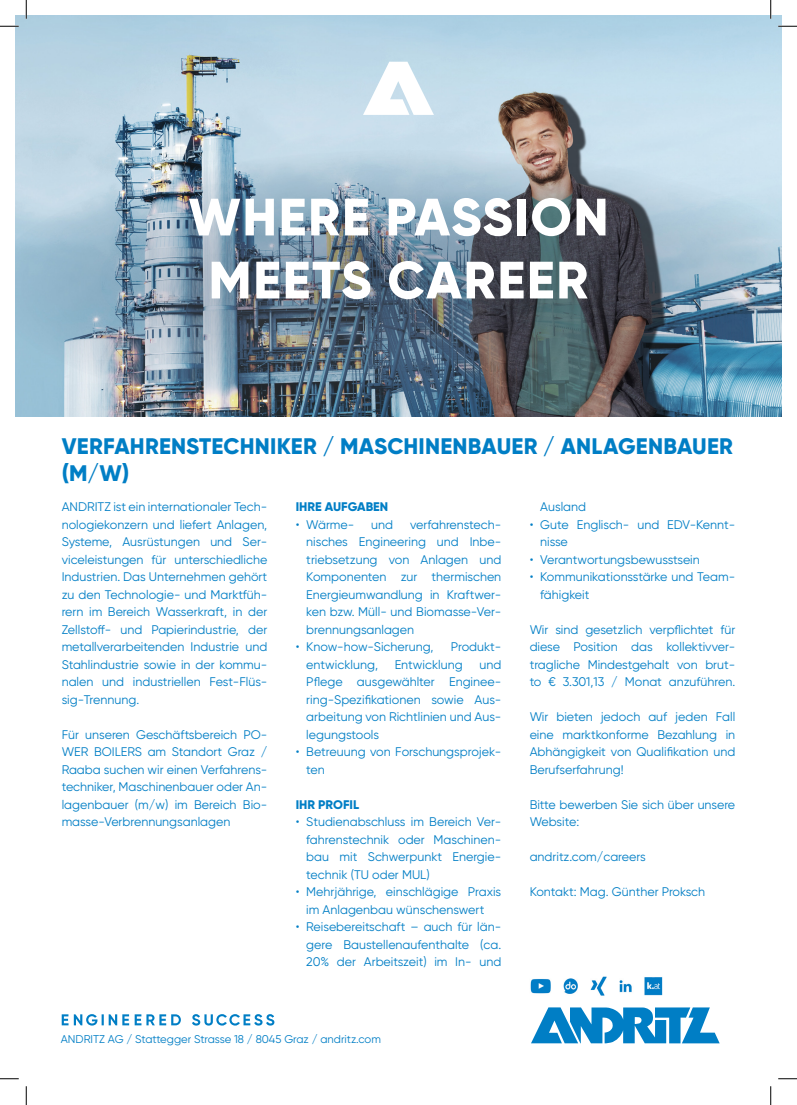
<style>
.page{position:relative;width:797px;height:1105px;background:#fff}
.page>*{position:absolute;margin:0;border:0;box-sizing:border-box;transform-origin:0 0}
.t1{font:800 52.5px "Gilroy";letter-spacing:.03em;color:#fff}
.t2{font:800 22.5px/27px "Gilroy";letter-spacing:.01em;color:#007ec5}
.t3{font:12.5px/17.5px "Gilroy";color:#007ec5;text-align:justify}
.t4{font:800 12.5px "Gilroy";color:#007ec5}
.t5{font:11.25px "Gilroy";color:#007ec5}
</style>
<div class="page">
<img style="left:16px;top:16px;width:765px;height:400px">
<svg style="left:363px;top:62px;width:71px;height:53px"></svg>
<img style="left:530px;top:976px;width:133px;height:20px">
<svg style="left:62px;top:1014px;width:212px;height:11px"></svg>
<svg style="left:531px;top:1007px;width:188px;height:36px"></svg>
<svg style="left:0;top:25px;width:19px;height:2px"></svg>
<svg style="left:778px;top:25px;width:19px;height:2px"></svg>
<svg style="left:0;top:1078px;width:19px;height:1px"></svg>
<svg style="left:778px;top:1078px;width:19px;height:1px"></svg>
<svg style="left:25px;top:0;width:2px;height:19px"></svg>
<svg style="left:25px;top:1086px;width:2px;height:19px"></svg>
<svg style="left:770px;top:0;width:1px;height:19px"></svg>
<svg style="left:770px;top:1086px;width:1px;height:19px"></svg>
<p class="t1" style="left:188px;top:184px;width:422px">WHERE PASSION</p>
<p class="t1" style="left:208px;top:247px;width:381px">MEETS CAREER</p>
<p class="t2" style="left:62px;top:433px;width:672px">VERFAHRENSTECHNIKER / MASCHINENBAUER / ANLAGENBAUER (M/W)</p>
<p class="t3" style="left:62px;top:498px;width:207px">ANDRITZ ist ein internationaler Tech&shy;nologiekonzern und liefert Anlagen, Systeme, Ausrüstungen und Ser&shy;viceleistungen für unterschiedliche Industrien. Das Unternehmen gehört zu den Technologie- und Marktfüh&shy;rern im Bereich Wasserkraft, in der Zellstoff- und Papierindustrie, der metallverarbeitenden Industrie und Stahlindustrie sowie in der kommu&shy;nalen und industriellen Fest-Flüs&shy;sig-Trennung.</p>
<p class="t3" style="left:62px;top:725px;width:207px">Für unseren Geschäftsbereich PO-WER BOILERS am Standort Graz / Raaba suchen wir einen Verfahrens&shy;techniker, Maschinenbauer oder An&shy;lagenbauer (m/w) im Bereich Bio&shy;masse-Verbrennungsanlagen</p>
<p class="t4" style="left:296px;top:499px;width:94px">IHRE AUFGABEN</p>
<p class="t3" style="left:296px;top:515px;width:60px">• Wärme-</p>
<p class="t3" style="left:371px;top:515px;width:23px">und</p>
<p class="t3" style="left:306px;top:515px;width:196px;text-indent:104px">verfahrenstech&shy;nisches Engineering und Inbe&shy;triebsetzung von Anlagen und Komponenten zur thermischen Energieumwandlung in Kraftwer&shy;ken bzw. Müll- und Biomasse-Ver&shy;brennungsanlagen</p>
<p class="t3" style="left:296px;top:638px;width:139px">• Know-how-Sicherung,</p>
<p class="t3" style="left:451px;top:638px;width:52px">Produkt-</p>
<p class="t3" style="left:306px;top:655px;width:73px">entwicklung,</p>
<p class="t3" style="left:394px;top:655px;width:70px">Entwicklung</p>
<p class="t3" style="left:306px;top:655px;width:196px;text-indent:173px">und Pflege ausgewählter Enginee&shy;ring-Spezifikationen sowie Aus&shy;arbeitung von Richtlinien und Aus&shy;legungstools</p>
<p class="t3" style="left:306px;top:743px;width:196px;text-indent:-11px">• Betreuung von Forschungsprojek&shy;ten</p>
<p class="t4" style="left:296px;top:796px;width:65px">IHR PROFIL</p>
<p class="t3" style="left:306px;top:813px;width:196px;text-indent:-11px">• Studienabschluss im Bereich Ver&shy;fahrenstechnik oder Maschinen&shy;bau mit Schwerpunkt Energie&shy;technik (TU oder MUL)</p>
<p class="t3" style="left:296px;top:883px;width:207px;text-align:center">• Mehrjährige, einschlägige Praxis im Anlagenbau wünschenswert</p>
<p class="t3" style="left:306px;top:918px;width:196px;text-indent:-11px">• Reisebereitschaft – auch für län&shy;gere Baustellenaufenthalte (ca.<br>20% der Arbeitszeit) im In- und</p>
<p class="t5" style="left:61px;top:1032px;width:321px">ANDRITZ AG / Stattegger Strasse 18 / 8045 Graz / andritz.com</p>
<p class="t3" style="left:540px;top:498px;width:47px">Ausland</p>
<p class="t3" style="left:540px;top:515px;width:196px;text-indent:-11px">• Gute Englisch- und EDV-Kennt&shy;nisse</p>
<p class="t3" style="left:529px;top:550px;width:172px">• Verantwortungsbewusstsein</p>
<p class="t3" style="left:540px;top:568px;width:196px;text-indent:-11px">• Kommunikationsstärke und Team&shy;fähigkeit</p>
<p class="t3" style="left:529px;top:620px;width:207px">Wir sind gesetzlich verpflichtet für diese Position das kollektivver&shy;tragliche Mindestgehalt von brut&shy;to € 3.301,13 / Monat anzuführen.</p>
<p class="t3" style="left:529px;top:708px;width:207px">Wir bieten jedoch auf jeden Fall eine marktkonforme Bezahlung in Abhängigkeit von Qualifikation und Berufserfahrung!</p>
<p class="t3" style="left:529px;top:795px;width:207px">Bitte bewerben Sie sich über unsere<br>Website:</p>
<p class="t3" style="left:529px;top:848px;width:118px">andritz.com/careers</p>
<p class="t3" style="left:529px;top:883px;width:177px">Kontakt: Mag. Günther Proksch</p>
</div>
